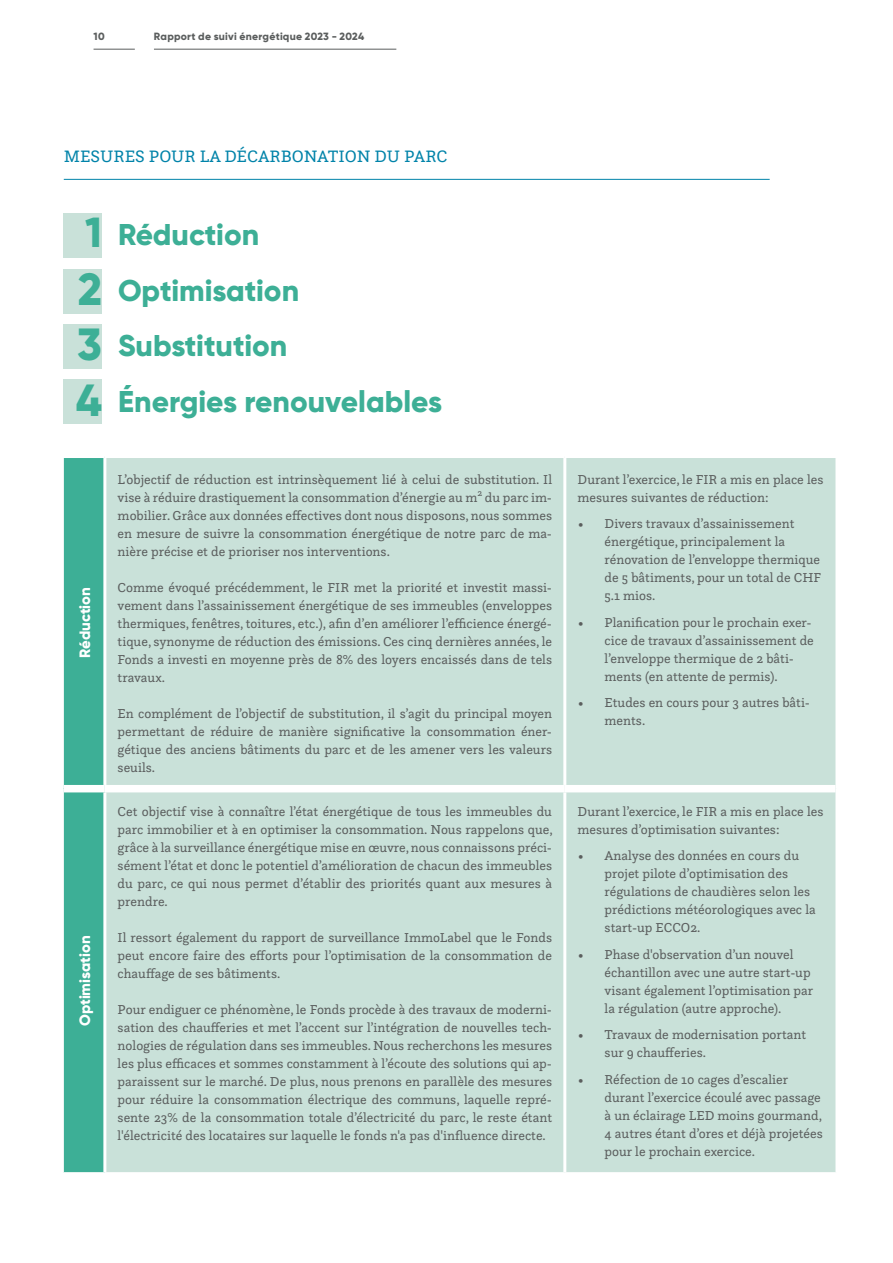
<style>
.page{position:relative;width:893px;height:1263px;background:#fff}
.page>*{position:absolute;margin:0;border:0;box-sizing:border-box;transform-origin:0 0}
.t1{font:800 45px/55.3px "Gilroy";color:#3daf96;text-align:justify}
.t2{font:800 42px "Gilroy";color:#3daf96}
.t3{font:800 30px/55.5px "Gilroy";color:#3daf96}
.t4{font:17.25px "Questa Slab";color:#0083a9}
.t5{font:800 15px "Gilroy";color:#fff}
.t6{font:13.5px/18px "Questa Slab";color:#5b5e5e}
.t7{font:800 10.5px "Gilroy";letter-spacing:.025em;color:#5b5e5e}
</style>
<div class="page">
<hr style="left:154px;top:49px;width:242px;height:1px;background:#5b5e5e">
<hr style="left:94px;top:49px;width:41px;height:1px;background:#5b5e5e">
<div style="left:64px;top:458px;width:39px;height:714px;background:#3daf96"></div>
<div style="left:106px;top:458px;width:729px;height:714px;background:#c9e1d9"></div>
<hr style="left:563px;top:458px;width:3px;height:327px;background:#fff">
<hr style="left:563px;top:792px;width:3px;height:380px;background:#fff">
<div style="left:64px;top:785px;width:41px;height:7px;background:#fff"></div>
<div style="left:105px;top:785px;width:460px;height:7px;background:#fff"></div>
<div style="left:565px;top:785px;width:270px;height:7px;background:#fff"></div>
<hr style="left:64px;top:179px;width:706px;height:1px;background:#0083a9">
<div style="left:64px;top:214px;width:38px;height:44px;background:#c9e1d9"></div>
<div style="left:64px;top:269px;width:38px;height:45px;background:#c9e1d9"></div>
<div style="left:64px;top:324px;width:38px;height:45px;background:#c9e1d9"></div>
<div style="left:64px;top:379px;width:38px;height:45px;background:#c9e1d9"></div>
<p class="t7" style="left:94px;top:30px;width:13px">10</p>
<p class="t7" style="left:154px;top:30px;width:212px">Rapport de suivi énergétique 2023 - 2024</p>
<p class="t4" style="left:64px;top:145px;width:385px">MESURES POUR LA DÉCARBONATION DU PARC</p>
<h2 class="t2" style="left:85px;top:206px;width:18px">1</h2>
<h1 class="t1" style="left:76px;top:261px;width:28px">2<br>3<br>4</h1>
<h3 class="t3" style="left:118px;top:207px;width:326px">Réduction<br>Optimisation<br>Substitution<br>Énergies renouvelables</h3>
<p class="t5" style="left:75px;top:658px;width:72px;rotate:-90deg">Réduction</p>
<p class="t5" style="left:75px;top:1026px;width:92px;rotate:-90deg">Optimisation</p>
<p class="t6" style="left:118px;top:470px;width:436px;text-align:justify">L’objectif de réduction est intrinsèquement lié à celui de substitution. Il vise à réduire drastiquement la consommation d’énergie au m<sup>2</sup> du parc im&shy;mobilier. Grâce aux données effectives dont nous disposons, nous sommes en mesure de suivre la consommation énergétique de notre parc de ma&shy;nière précise et de prioriser nos interventions.</p>
<p class="t6" style="left:118px;top:578px;width:436px;text-align:justify">Comme évoqué précédemment, le FIR met la priorité et investit massi&shy;vement dans l’assainissement énergétique de ses immeubles (enveloppes thermiques, fenêtres, toitures, etc.), afin d’en améliorer l’efficience énergé&shy;tique, synonyme de réduction des émissions. Ces cinq dernières années, le Fonds a investi en moyenne près de 8% des loyers encaissés dans de tels travaux.</p>
<p class="t6" style="left:118px;top:704px;width:436px;text-align:justify">En complément de l’objectif de substitution, il s’agit du principal moyen permettant de réduire de manière significative la consommation éner&shy;gétique des anciens bâtiments du parc et de les amener vers les valeurs seuils.</p>
<p class="t6" style="left:118px;top:802px;width:437px;text-align:justify">Cet objectif vise à connaître l’état énergétique de tous les immeubles du parc immobilier et à en optimiser la consommation. Nous rappelons que, grâce à la surveillance énergétique mise en œuvre, nous connaissons préci&shy;sément l’état et donc le potentiel d’amélioration de chacun des immeubles du parc, ce qui nous permet d’établir des priorités quant aux mesures à prendre.</p>
<p class="t6" style="left:118px;top:928px;width:436px;text-align:justify">Il ressort également du rapport de surveillance ImmoLabel que le Fonds peut encore faire des efforts pour l’optimisation de la consommation de chauffage de ses bâtiments.</p>
<p class="t6" style="left:118px;top:1000px;width:436px;text-align:justify">Pour endiguer ce phénomène, le Fonds procède à des travaux de moderni&shy;sation des chaufferies et met l’accent sur l’intégration de nouvelles tech&shy;nologies de régulation dans ses immeubles. Nous recherchons les mesures les plus efficaces et sommes constamment à l’écoute des solutions qui ap&shy;paraissent sur le marché. De plus, nous prenons en parallèle des mesures pour réduire la consommation électrique des communs, laquelle repré&shy;sente 23% de la consommation totale d’électricité du parc, le reste étant l'électricité des locataires sur laquelle le fonds n'a pas d'influence directe.</p>
<p class="t6" style="left:578px;top:470px;width:247px">Durant l’exercice, le FIR a mis en place les mesures suivantes de réduction:</p>
<p class="t6" style="left:605px;top:514px;width:218px;text-indent:-27px">• Divers travaux d’assainissement énergétique, principalement la rénovation de l’enveloppe thermique de 5 bâtiments, pour un total de CHF<br>5.1 mios.</p>
<p class="t6" style="left:605px;top:613px;width:211px;text-indent:-27px">• Planification pour le prochain exer&shy;cice de travaux d’assainissement de l’enveloppe thermique de 2 bâti&shy;ments (en attente de permis).</p>
<p class="t6" style="left:605px;top:693px;width:207px;text-indent:-27px">• Etudes en cours pour 3 autres bâti&shy;ments.</p>
<p class="t6" style="left:578px;top:802px;width:247px">Durant l’exercice, le FIR a mis en place les mesures d’optimisation suivantes:</p>
<p class="t6" style="left:605px;top:846px;width:213px;text-indent:-27px">• Analyse des données en cours du projet pilote d’optimisation des régulations de chaudières selon les prédictions météorologiques avec la start-up ECCO2.</p>
<p class="t6" style="left:605px;top:945px;width:210px;text-indent:-27px">• Phase d'observation d’un nouvel échantillon avec une autre start-up visant également l’optimisation par la régulation (autre approche).</p>
<p class="t6" style="left:605px;top:1025px;width:203px;text-indent:-27px">• Travaux de modernisation portant sur 9 chaufferies.</p>
<p class="t6" style="left:605px;top:1070px;width:220px;text-indent:-27px">• Réfection de 10 cages d’escalier durant l’exercice écoulé avec passage à un éclairage LED moins gourmand, 4 autres étant d’ores et déjà projetées pour le prochain exercice.</p>
</div>
